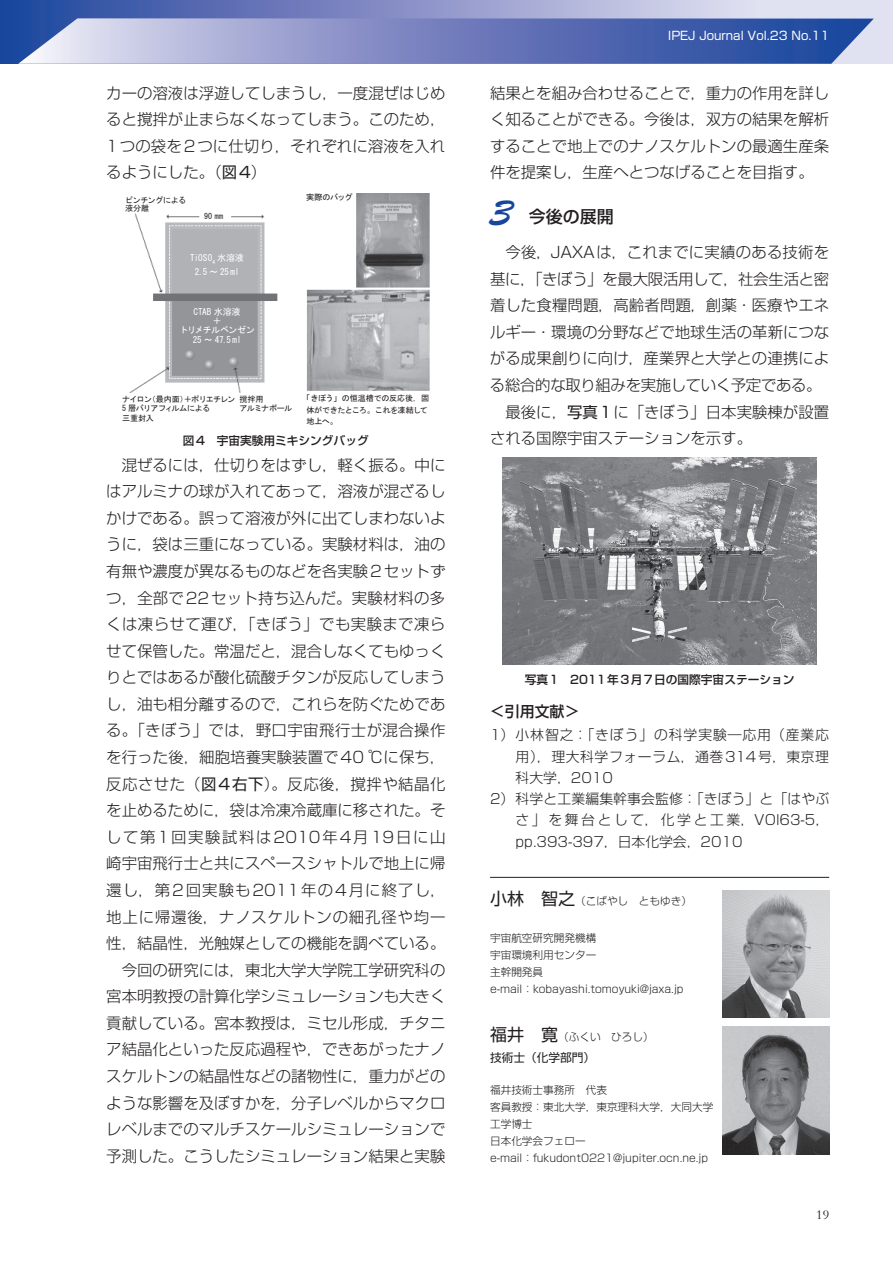
<style>
.page{position:relative;width:893px;height:1263px;background:#fff}
.page>*{position:absolute;margin:0;border:0;box-sizing:border-box;transform-origin:0 0}
.t1{font:38.25px "Brush Script Std";color:#18469d}
.t2{font:500 16.95px "Shin Go Pro";color:#231f20}
.t3{font:300 15.45px/26.5px "Shin Go Pro";color:#231f20;text-align:justify}
.t4{font:300 15.45px "Shin Go Pro";letter-spacing:-.02em;color:#231f20}
.t5{font:500 14.85px "Shin Go Pro";color:#231f20}
.t6{font:300 13.8px "Shin Go Pro";letter-spacing:.01em;color:#231f20}
.t7{font:300 13.8px "Shin Go Pro";letter-spacing:.065em;color:#231f20}
.t8{font:300 13.8px "Shin Go Pro";letter-spacing:.045em;color:#231f20}
.t9{font:300 13.8px "Shin Go Pro";letter-spacing:.19em;color:#231f20}
.t10{font:13.8px "Garamond";color:#231f20}
.t11{font:500 11.7px "Shin Go Pro";color:#231f20}
.t12{font:11.7px "Shin Go Pro";color:#fff}
.t13{font:11.7px "Shin Go Pro";color:#231f20}
.t14{font:300 10.65px/17px "Shin Go Pro";color:#231f20}
.t15{font:9.15px/9.1px "MS Gothic";letter-spacing:-.025em;color:#fff;text-align:center}
.t16{font:8.1px/11.1px "MS Gothic";letter-spacing:-.05em;color:#231f20}
.t17{font:8.1px/9.1px "MS Gothic";letter-spacing:-.07em;color:#231f20}
.s1{font-weight:400}
.s2{font-weight:400;font-size:16.95px}
</style>
<div class="page">
<svg style="left:0;top:0;width:893px;height:64px;background:#8e9acb"></svg>
<svg style="left:18px;top:18px;width:856px;height:46px;background:#7687c1"></svg>
<hr style="left:490px;top:877px;width:339px;height:1px;background:#231f20">
<img style="left:723px;top:890px;width:106px;height:128px">
<img style="left:723px;top:1026px;width:106px;height:128px">
<img style="left:129px;top:193px;width:300px;height:200px">
<div style="left:186px;top:252px;width:63px;height:25px;background:#b1b2b5"></div>
<div style="left:180px;top:307px;width:75px;height:39px;background:#939598"></div>
<div style="left:305px;top:392px;width:124px;height:33px;background:#fff"></div>
<div style="left:304px;top:193px;width:50px;height:10px;background:#fff"></div>
<div style="left:201px;top:212px;width:29px;height:10px;background:#fff"></div>
<div style="left:124px;top:196px;width:65px;height:16px;background:#fff"></div>
<img style="left:503px;top:457px;width:313px;height:208px">
<p class="t3" style="left:106px;top:78px;width:341px">カーの溶液は浮遊してしまうし，一度混ぜはじめると撹拌が止まらなくなってしまう。このため，1つの袋を2つに仕切り，それぞれに溶液を入れるようにした。（<span class="s1">図4</span>）</p>
<p class="t16" style="left:125px;top:196px;width:63px;line-height:8.1px">ピンチングによる液分離</p>
<p class="t16" style="left:204px;top:211px;width:21px">90 mm</p>
<p class="t15" style="left:190px;top:250px;width:55px;line-height:14.1px">TiOSO<sub>4</sub> 水溶液<br>2.5 ～ 25 ml</p>
<p class="t15" style="left:179px;top:307px;width:77px">CTAB 水溶液<br>＋<br>トリメチルベンゼン<br>25 ～ 47.5 ml</p>
<p class="t16" style="left:306px;top:192px;width:48px">実際のバッグ</p>
<p class="t16" style="left:240px;top:395px;width:54px;line-height:9.1px">撹拌用<br>アルミナボール</p>
<p class="t17" style="left:122px;top:395px;width:115px">ナイロン（最内面）＋ポリエチレン<br>5 層バリアフィルムによる<br>三重封入</p>
<p class="t16" style="left:306px;top:393px;width:124px;text-indent:-4px">「きぼう」の恒温槽での反応後，固体ができたところ。これを凍結して地上へ。</p>
<p class="t11" style="left:183px;top:430px;width:187px">図4　宇宙実験用ミキシングバッグ</p>
<p class="t3" style="left:106px;top:450px;width:341px;text-align:right">混ぜるには，仕切りをはずし，軽く振る。中にはアルミナの球が入れてあって，溶液が混ざるしかけである。誤って溶液が外に出てしまわないように，袋は三重になっている。実験材料は，油の有無や濃度が異なるものなどを各実験2セットずつ，全部で22セット持ち込んだ。実験材料の多くは凍らせて運び，「きぼう」でも実験まで凍らせて保管した。常温だと，混合しなくてもゆっくりとではあるが酸化硫酸チタンが反応してしまうし，油も相分離するので，これらを防ぐためである。「きぼう」では，野口宇宙飛行士が混合操作を行った後，細胞培養実験装置で40 ℃に保ち，反応させた（<span class="s1">図4右下</span>）。反応後，撹拌や結晶化を止めるために，袋は冷凍冷蔵庫に移された。そして第1回実験試料は2010年4月19日に山崎宇宙飛行士と共にスペースシャトルで地上に帰還し，第2回実験も2011年の4月に終了し，地上に帰還後，ナノスケルトンの細孔径や均一性，結晶性，光触媒としての機能を調べている。今回の研究には，東北大学大学院工学研究科の宮本明教授の計算化学シミュレーションも大きく貢献している。宮本教授は，ミセル形成，チタニア結晶化といった反応過程や，できあがったナノスケルトンの結晶性などの諸物性に，重力がどのような影響を及ぼすかを，分子レベルからマクロレベルまでのマルチスケールシミュレーションで予測した。こうしたシミュレーション結果と実験</p>
<p class="t12" style="left:668px;top:26px;width:162px">IPEJ Journal Vol.23 No.11</p>
<p class="t3" style="left:490px;top:78px;width:341px">結果とを組み合わせることで，重力の作用を詳しく知ることができる。今後は，双方の結果を解析することで地上でのナノスケルトンの最適生産条件を提案し，生産へとつなげることを目指す。</p>
<h1 class="t1" style="left:490px;top:191px;width:23px">3</h1>
<p class="t2" style="left:512px;top:203px;width:104px">　今後の展開</p>
<p class="t3" style="left:505px;top:237px;width:325px">今後，JAXAは，これまでに実績のある技術を</p>
<p class="t3" style="left:490px;top:264px;width:341px">基に，「きぼう」を最大限活用して，社会生活と密</p>
<p class="t3" style="left:490px;top:290px;width:341px">着した食糧問題，高齢者問題，創薬・医療やエネ</p>
<p class="t3" style="left:490px;top:317px;width:341px">ルギー・環境の分野などで地球生活の革新につな</p>
<p class="t3" style="left:490px;top:343px;width:341px">がる成果創りに向け，産業界と大学との連携によ</p>
<p class="t4" style="left:490px;top:372px;width:333px">る総合的な取り組みを実施していく予定である。</p>
<p class="t3" style="left:505px;top:396px;width:325px">最後に，<span class="s1">写真1</span>に「きぼう」日本実験棟が設置</p>
<p class="t3" style="left:490px;top:423px;width:264px">される国際宇宙ステーションを示す。</p>
<p class="t11" style="left:525px;top:670px;width:271px">写真1　2011年3月7日の国際宇宙ステーション</p>
<p class="t5" style="left:490px;top:699px;width:91px">＜引用文献＞</p>
<p class="t7" style="left:490px;top:724px;width:341px">1）小林智之：「きぼう」の科学実験―応用（産業応</p>
<p class="t8" style="left:516px;top:745px;width:315px">用），理大科学フォーラム，通巻314号，東京理</p>
<p class="t6" style="left:516px;top:766px;width:99px">科大学，2010</p>
<p class="t6" style="left:490px;top:788px;width:341px">2）科学と工業編集幹事会監修：「きぼう」と「はやぶ</p>
<p class="t9" style="left:516px;top:809px;width:315px">さ」を舞台として，化学と工業，VOl63-5，</p>
<p class="t6" style="left:516px;top:830px;width:228px">pp.393-397，日本化学会，2010</p>
<p class="t14" style="left:490px;top:891px;width:203px"><span class="s2">小林　智之</span>（こばやし　ともゆき）</p>
<p class="t14" style="left:490px;top:928px;width:195px">宇宙航空研究開発機構<br>宇宙環境利用センター<br>主幹開発員<br>e-mail：kobayashi.tomoyuki@jaxa.jp</p>
<p class="t14" style="left:490px;top:1027px;width:165px"><span class="s2">福井　寛</span>（ふくい　ひろし）</p>
<p class="t13" style="left:490px;top:1048px;width:107px">技術士（化学部門）</p>
<p class="t14" style="left:490px;top:1080px;width:225px">福井技術士事務所　代表<br>客員教授：東北大学，東京理科大学，大同大学工学博士<br>日本化学会フェロー<br>e-mail：fukudont0221@jupiter.ocn.ne.jp</p>
<p class="t10" style="left:816px;top:1205px;width:14px">19</p>
</div>
